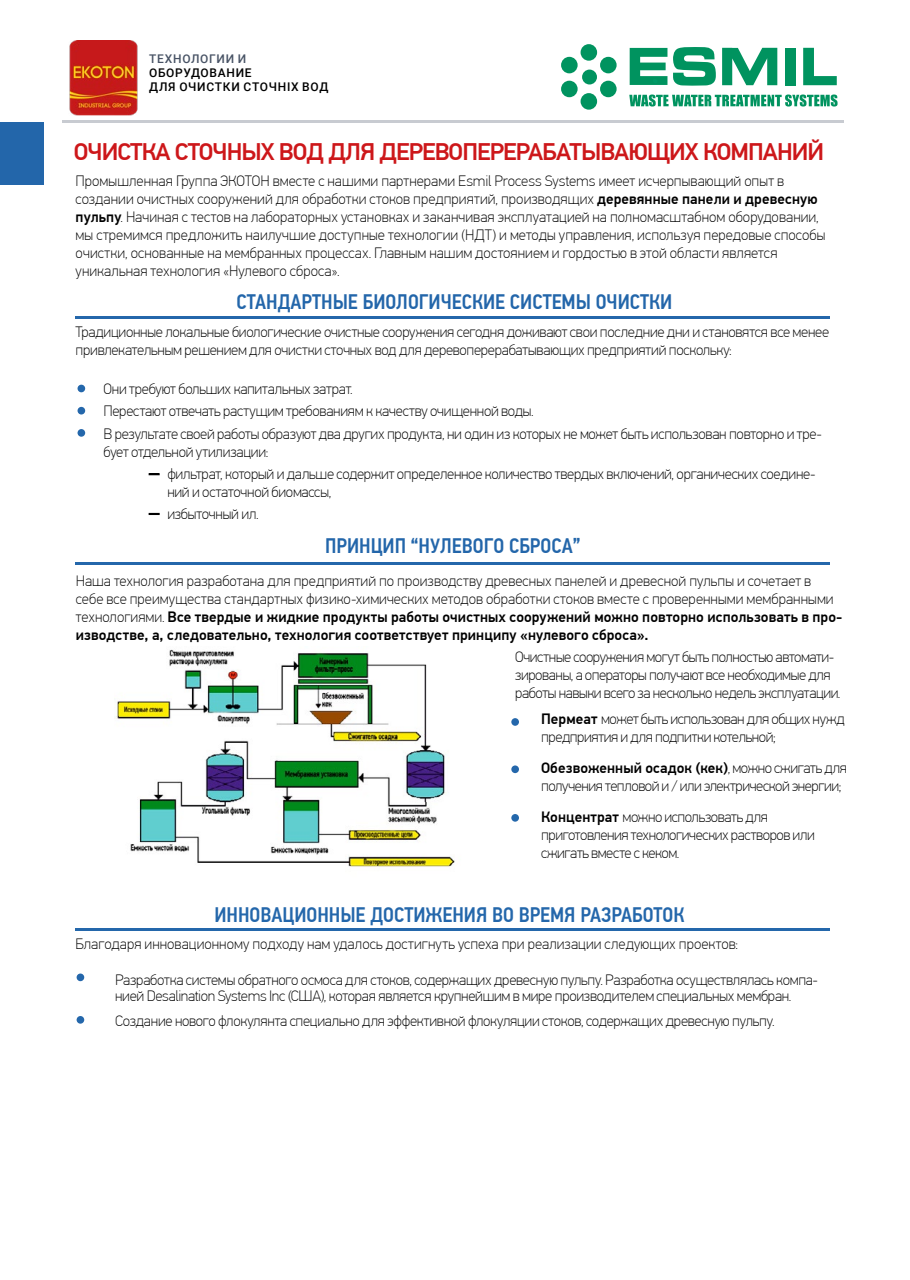
<style>
.page{position:relative;width:910px;height:1280px;background:#fff}
.page>*{position:absolute;margin:0;border:0;box-sizing:border-box;transform-origin:0 0}
.t1{font:500 24px "PF Din Text Pro";letter-spacing:-.04em;color:#cd171a}
.t2{font:500 21px "PF Din Text Cond Pro";color:#2366aa}
.t3{font:500 21px "PF Din Text Cond Pro";color:#2467ab}
.t4{font:100 15px/18px "PF Din Text Pro";letter-spacing:-.015em;color:#000}
.t5{font:500 12px/14px "Roboto";letter-spacing:.06em;color:#000}
.t6{font:500 12px "Roboto";letter-spacing:.06em;color:#485365}
.s1{font-weight:500}
</style>
<div class="page">
<img style="left:115px;top:649px;width:340px;height:218px">
<hr style="left:63px;top:120px;width:781px;height:3px;background:#485365">
<hr style="left:76px;top:562px;width:754px;height:2px;background:#2467ab">
<hr style="left:76px;top:317px;width:754px;height:2px;background:#2467ab">
<hr style="left:76px;top:929px;width:754px;height:2px;background:#2467ab">
<div style="left:0;top:123px;width:43px;height:62px;background:#2366aa"></div>
<svg style="left:629px;top:95px;width:208px;height:12px"></svg>
<div style="left:581px;top:44px;width:16px;height:17px;background:#00935f;border-radius:50%"></div>
<div style="left:582px;top:70px;width:15px;height:14px;background:#00935f;border-radius:50%"></div>
<div style="left:581px;top:93px;width:16px;height:17px;background:#00935f;border-radius:50%"></div>
<div style="left:600px;top:81px;width:17px;height:16px;background:#00935f;border-radius:50%"></div>
<div style="left:561px;top:81px;width:17px;height:16px;background:#00935f;border-radius:50%"></div>
<div style="left:600px;top:57px;width:17px;height:16px;background:#00935f;border-radius:50%"></div>
<div style="left:561px;top:57px;width:17px;height:16px;background:#00935f;border-radius:50%"></div>
<div style="left:785px;top:48px;width:10px;height:37px;background:#00935f"></div>
<svg style="left:803px;top:48px;width:34px;height:37px"></svg>
<svg style="left:722px;top:48px;width:55px;height:37px"></svg>
<svg style="left:630px;top:47px;width:86px;height:39px"></svg>
<div style="left:511px;top:718px;width:8px;height:8px;background:#2467ab;border-radius:50%"></div>
<div style="left:78px;top:385px;width:7px;height:7px;background:#2467ab;border-radius:50%"></div>
<div style="left:77px;top:973px;width:7px;height:8px;background:#2467ab;border-radius:50%"></div>
<div style="left:78px;top:407px;width:7px;height:7px;background:#2467ab;border-radius:50%"></div>
<div style="left:77px;top:1016px;width:7px;height:8px;background:#2467ab;border-radius:50%"></div>
<div style="left:78px;top:429px;width:7px;height:8px;background:#2467ab;border-radius:50%"></div>
<div style="left:511px;top:765px;width:8px;height:8px;background:#2467ab;border-radius:50%"></div>
<div style="left:511px;top:814px;width:8px;height:8px;background:#2467ab;border-radius:50%"></div>
<svg style="left:149px;top:513px;width:11px;height:2px"></svg>
<svg style="left:149px;top:473px;width:11px;height:2px"></svg>
<img style="left:69px;top:41px;width:69px;height:75px">
<p class="t6" style="left:149px;top:51px;width:99px">ТЕХНОЛОГИИ И</p>
<p class="t5" style="left:149px;top:66px;width:181px">ОБОРУДОВАНИЕ<br>ДЛЯ ОЧИСТКИ СТОЧНІХ ВОД</p>
<h1 class="t1" style="left:74px;top:138px;width:752px">ОЧИСТКА СТОЧНЫХ ВОД ДЛЯ ДЕРЕВОПЕРЕРАБАТЫВАЮЩИХ КОМПАНИЙ</h1>
<p class="t4" style="left:76px;top:172px;width:751px">Промышленная Группа ЭКОТОН вместе с нашими партнерами Esmil Process Systems имеет исчерпывающий опыт в создании очистных сооружений для обработки стоков предприятий, производящих <span class="s1">деревянные панели и древесную пульпу</span>. Начиная с тестов на лабораторных установках и заканчивая эксплуатацией на полномасштабном оборудовании, мы стремимся предложить наилучшие доступные технологии (НДТ) и методы управления, используя передовые способы очистки, основанные на мембранных процессах. Главным нашим достоянием и гордостью в этой области является уникальная технология «Нулевого сброса».</p>
<h2 class="t2" style="left:236px;top:290px;width:437px">СТАНДАРТНЫЕ БИОЛОГИЧЕСКИЕ СИСТЕМЫ ОЧИСТКИ</h2>
<p class="t4" style="left:76px;top:323px;width:755px">Традиционные локальные биологические очистные сооружения сегодня доживают свои последние дни и становятся все менее привлекательным решением для очистки сточных вод для деревоперерабатывающих предприятий поскольку:</p>
<p class="t4" style="left:104px;top:378px;width:720px;line-height:22.2px">Они требуют больших капитальных затрат.<br>Перестают отвечать растущим требованиям к качеству очищенной воды.<br>В результате своей работы образуют два других продукта, ни один из которых не может быть использован повторно и тре-</p>
<p class="t4" style="left:167px;top:440px;width:650px;line-height:22.2px;text-indent:-64px">бует отдельной утилизации:<br>фильтрат, который и дальше содержит определенное количество твердых включений, органических соедине-</p>
<p class="t4" style="left:167px;top:481px;width:165px;line-height:22.2px">ний и остаточной биомассы, избыточный ил.</p>
<h2 class="t2" style="left:325px;top:533px;width:257px">ПРИНЦИП “НУЛЕВОГО СБРОСА”</h2>
<p class="t4" style="left:76px;top:572px;width:768px">Наша технология разработана для предприятий по производству древесных панелей и древесной пульпы и сочетает в<br>себе все преимущества стандартных физико-химических методов обработки стоков вместе с проверенными мембранными технологиями. <span class="s1">Все твердые и жидкие продукты работы очистных сооружений можно повторно использовать в про&shy;изводстве, а, следовательно, технология соответствует принципу «нулевого сброса».</span></p>
<p class="t4" style="left:515px;top:648px;width:327px">Очистные сооружения могут быть полностью автомати&shy;зированы, а операторы получают все необходимые для работы навыки всего за несколько недель эксплуатации.</p>
<p class="t4" style="left:541px;top:710px;width:305px"><span class="s1">Пермеат</span> может быть использован для общих нужд предприятия и для подпитки котельной;</p>
<p class="t4" style="left:541px;top:759px;width:307px"><span class="s1">Обезвоженный осадок (кек)</span>, можно сжигать для получения тепловой и / или электрической энергии;</p>
<p class="t4" style="left:541px;top:808px;width:275px"><span class="s1">Концентрат</span> можно использовать для приготовления технологических растворов или сжигать вместе с кеком.</p>
<h2 class="t3" style="left:214px;top:902px;width:472px">ИННОВАЦИОННЫЕ ДОСТИЖЕНИЯ ВО ВРЕМЯ РАЗРАБОТОК</h2>
<p class="t4" style="left:76px;top:935px;width:664px">Благодаря инновационному подходу нам удалось достигнуть успеха при реализации следующих проектов:</p>
<p class="t4" style="left:115px;top:971px;width:704px;line-height:16.5px">Разработка системы обратного осмоса для стоков, содержащих древесную пульпу. Разработка осуществлялась компа&shy;нией Desalination Systems Inc (США), которая является крупнейшим в мире производителем специальных мембран.</p>
<p class="t4" style="left:115px;top:1012px;width:661px">Создание нового флокулянта специально для эффективной флокуляции стоков, содержащих древесную пульпу.</p>
</div>
